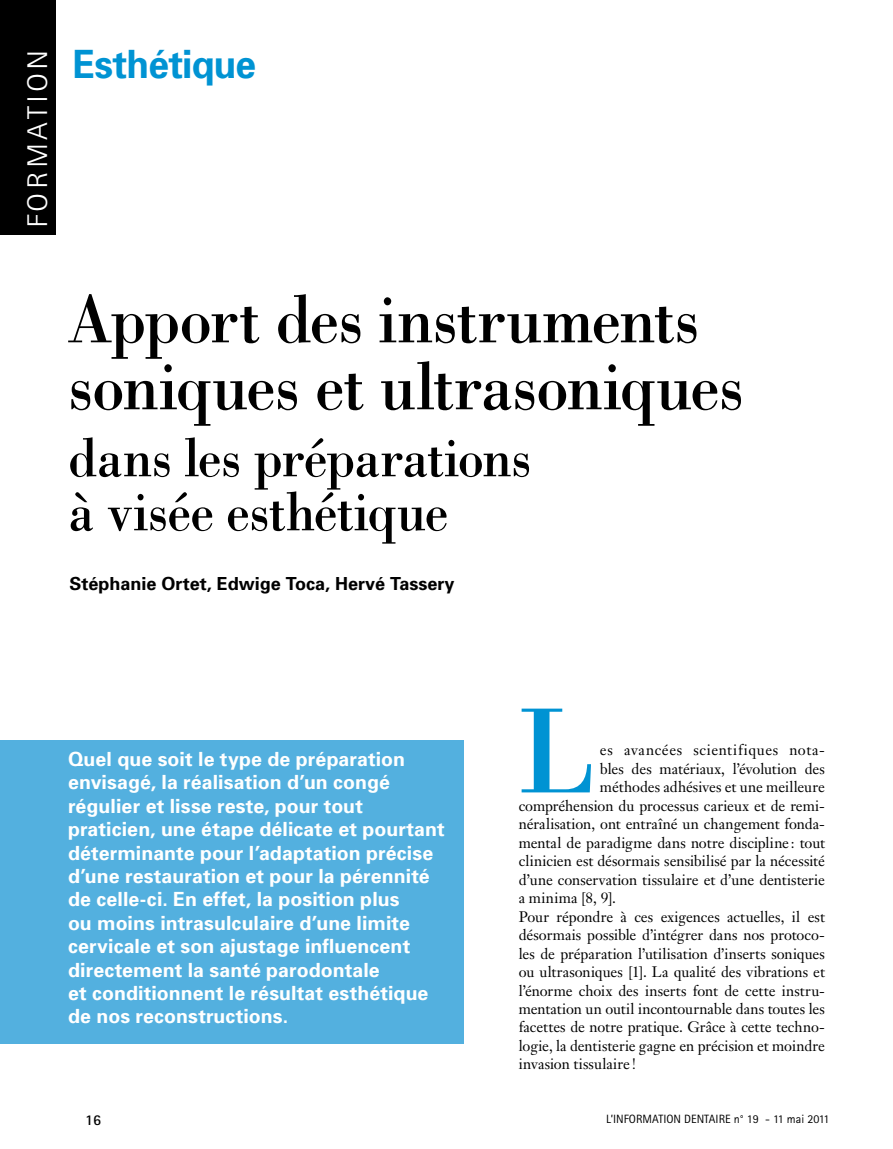
<style>
.page{position:relative;width:893px;height:1149px;background:#fff}
.page>*{position:absolute;margin:0;border:0;box-sizing:border-box;transform-origin:0 0}
.t1{font:125.4px "Bodoni";color:#0093d3}
.t2{font:70.5px/66.9px "Bodoni";letter-spacing:-.025em;color:#000;scale:.93 1}
.t3{font:57px/54px "Bodoni";letter-spacing:-.02em;color:#000;scale:.93 1}
.t4{font:700 39px "Univers";letter-spacing:-.02em;color:#0093d3;scale:.95 1}
.t5{font:300 28.5px "Rotis Sans Serif";letter-spacing:.1em;color:#fff;scale:1.16 1}
.t6{font:700 19.5px/23.4px "Univers";letter-spacing:.005em;color:#fff}
.t7{font:700 18px "Univers";color:#000}
.t8{font:15px "Janson Text";color:#000}
.t9{font:15px "Janson Text";letter-spacing:.045em;color:#000}
.t10{font:700 15px "Rotis Sans Serif";color:#000}
.t11{font:12px "Rotis Sans Serif";color:#000}
</style>
<div class="page">
<div style="left:0;top:0;width:55px;height:234px;background:#000"></div>
<div style="left:0;top:740px;width:463px;height:303px;background:#53b0df"></div>
<h3 class="t5" style="left:21px;top:228px;width:156px;rotate:-90deg">formation</h3>
<h3 class="t4" style="left:73px;top:40px;width:194px">Esthétique</h3>
<h2 class="t2" style="left:68px;top:284px;width:729px">Apport des instruments soniques et ultrasoniques</h2>
<h3 class="t3" style="left:68px;top:429px;width:500px">dans les préparations à visée esthétique</h3>
<p class="t7" style="left:70px;top:572px;width:387px">Stéphanie Ortet, Edwige Toca, Hervé Tassery</p>
<p class="t6" style="left:68px;top:747px;width:378px">Quel que soit le type de préparation envisagé, la réalisation d’un congé régulier et lisse reste, pour tout praticien, une étape délicate et pourtant déterminante pour l’adaptation précise d’une restauration et pour la pérennité de celle-ci. En effet, la position plus<br>ou moins intrasulculaire d’une limite cervicale et son ajustage influencent directement la santé parodontale<br>et conditionnent le résultat esthétique de nos reconstructions.</p>
<h1 class="t1" style="left:519px;top:674px;width:77px">L</h1>
<p class="t9" style="left:600px;top:740px;width:226px">es avancées scientifiques nota-</p>
<p class="t8" style="left:600px;top:759px;width:226px">bles des matériaux, l’évolution des</p>
<p class="t8" style="left:600px;top:777px;width:226px">méthodes adhésives et une meilleure</p>
<p class="t8" style="left:519px;top:795px;width:308px">compréhension du processus carieux et de remi-</p>
<p class="t8" style="left:519px;top:814px;width:308px">néralisation, ont entraîné un changement fonda-</p>
<p class="t8" style="left:519px;top:832px;width:308px">mental de paradigme dans notre discipline : tout</p>
<p class="t8" style="left:519px;top:851px;width:308px">clinicien est désormais sensibilisé par la nécessité</p>
<p class="t8" style="left:519px;top:869px;width:308px">d’une conservation tissulaire et d’une dentisterie</p>
<p class="t8" style="left:519px;top:888px;width:99px">a minima [8, 9].</p>
<p class="t8" style="left:519px;top:906px;width:308px">Pour répondre à ces exigences actuelles, il est</p>
<p class="t8" style="left:519px;top:925px;width:308px">désormais possible d’intégrer dans nos protoco-</p>
<p class="t8" style="left:519px;top:943px;width:308px">les de préparation l’utilisation d’inserts soniques</p>
<p class="t8" style="left:519px;top:962px;width:308px">ou ultrasoniques [1]. La qualité des vibrations et</p>
<p class="t8" style="left:519px;top:980px;width:308px">l’énorme choix des inserts font de cette instru-</p>
<p class="t8" style="left:519px;top:998px;width:308px">mentation un outil incontournable dans toutes les</p>
<p class="t8" style="left:519px;top:1017px;width:308px">facettes de notre pratique. Grâce à cette techno-</p>
<p class="t8" style="left:519px;top:1035px;width:308px">logie, la dentisterie gagne en précision et moindre</p>
<p class="t8" style="left:519px;top:1054px;width:119px">invasion tissulaire!</p>
<p class="t10" style="left:85px;top:1110px;width:18px">16</p>
<p class="t11" style="left:606px;top:1111px;width:225px">L’INFORMATION DENTAIRE n° 19 - 11 mai 2011</p>
</div>
